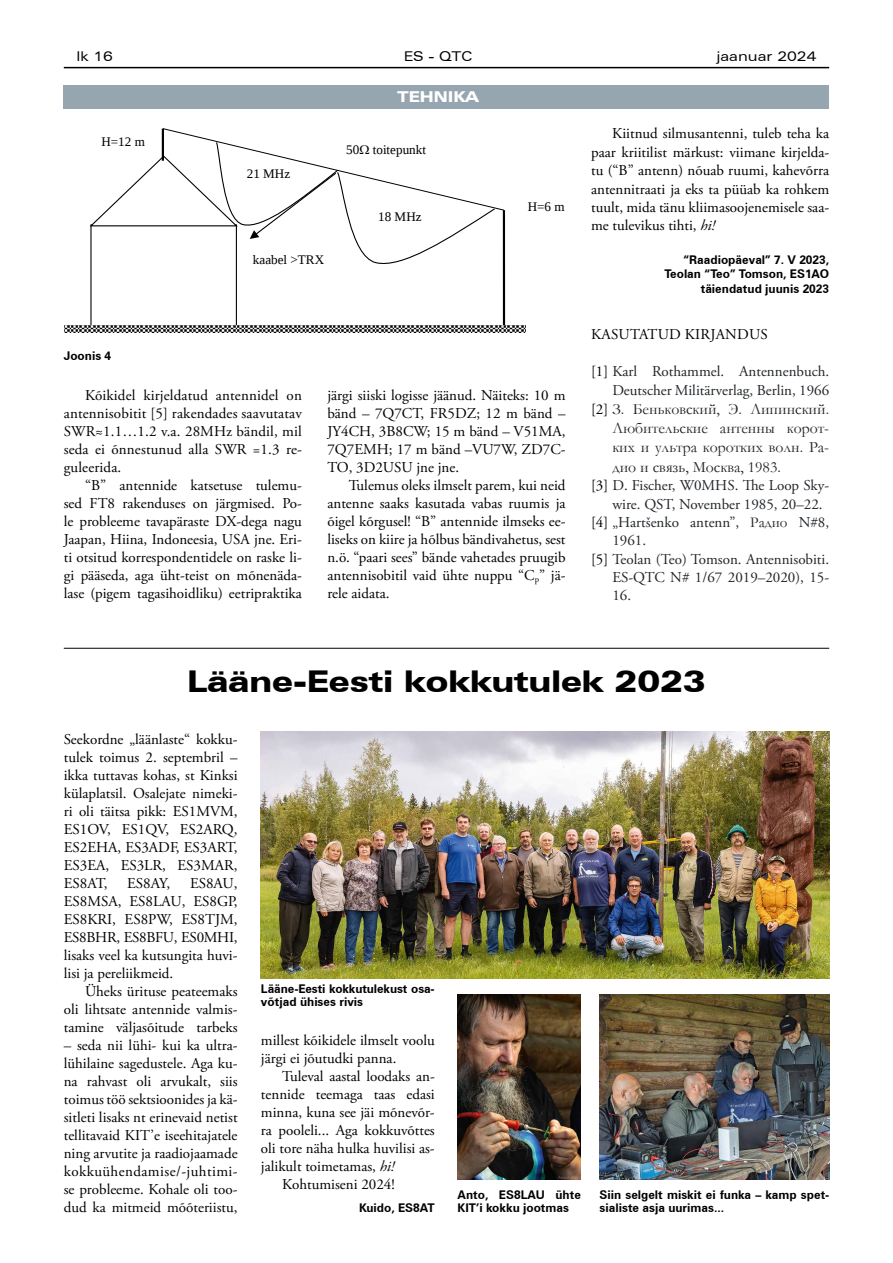
<style>
.page{position:relative;width:893px;height:1263px;background:#fff}
.page>*{position:absolute;margin:0;border:0;box-sizing:border-box;transform-origin:0 0}
.t1{font:900 expanded 30px "Zurich BT";color:#000}
.t2{font:15.75px/19.4px "Garamond";color:#212529;text-align:justify}
.t3{font:15px/18px "Adobe Garamond Pro";color:#000;text-align:justify}
.t4{font:15px/18.5px "Adobe Garamond Pro";color:#212529;text-align:right}
.t5{font:900 expanded 15px "Zurich BT";color:#fff}
.t6{font:expanded 13.5px "Zurich BT";color:#000}
.t7{font:13.05px "Liberation Serif";letter-spacing:.005em;color:#000}
.t8{font:700 12px/13.5px "Zurich BT";color:#000}
.s1{font-style:italic}
.s2{color:#000}
.s3{font-family:"Adobe Garamond Pro";font-size:15px;color:#000}
.s4{font-family:"Garamond"}
</style>
<div class="page">
<hr style="left:64px;top:67px;width:765px;height:1px;background:#000">
<div style="left:64px;top:85px;width:765px;height:23px;background:#95a6b0"></div>
<hr style="left:503px;top:210px;width:2px;height:119px;background:#000">
<svg style="left:64px;top:326px;width:462px;height:6px;background:#797a7a"></svg>
<hr style="left:64px;top:648px;width:765px;height:1px;background:#000">
<img style="left:458px;top:994px;width:123px;height:185px">
<img style="left:261px;top:731px;width:568px;height:247px">
<img style="left:600px;top:994px;width:229px;height:185px">
<svg style="left:89px;top:128px;width:416px;height:141px"></svg>
<p class="t6" style="left:77px;top:49px;width:38px">lk 16</p>
<p class="t6" style="left:404px;top:49px;width:70px">ES - QTC</p>
<p class="t6" style="left:716px;top:49px;width:102px">jaanuar 2024</p>
<p class="t7" style="left:102px;top:134px;width:45px">H=12 m</p>
<p class="t8" style="left:64px;top:348px;width:49px">Joonis 4</p>
<p class="t7" style="left:247px;top:165px;width:45px">21 MHz</p>
<p class="t7" style="left:253px;top:251px;width:73px">kaabel &gt;TRX</p>
<p class="t5" style="left:397px;top:88px;width:83px">TEHNIKA</p>
<p class="t7" style="left:346px;top:141px;width:81px">50 toitepunkt</p>
<p class="t7" style="left:378px;top:208px;width:45px">18 MHz</p>
<p class="t7" style="left:528px;top:198px;width:38px">H=6 m</p>
<p class="t3" style="left:64px;top:387px;width:240px;text-indent:21px">Kõikidel kirjeldatud antennidel on antennisobitit [5] rakendades saavutatav SWR≈1.1…1.2 v.a. 28MHz bändil, mil seda ei õnnestunud alla SWR =1.3 re&shy;guleerida.</p>
<p class="t3" style="left:64px;top:477px;width:240px;text-indent:21px">“B” antennide katsetuse tulemu&shy;sed FT8 rakenduses on järgmised. Po&shy;le probleeme tavapäraste DX-dega nagu Jaapan, Hiina, Indoneesia, USA jne. Eri&shy;ti otsitud korrespondentidele on raske li&shy;gi pääseda, aga üht-teist on mõnenäda&shy;lase (pigem tagasihoidliku) eetripraktika</p>
<p class="t3" style="left:327px;top:387px;width:240px">järgi siiski logisse jäänud. Näiteks: 10 m bänd – 7Q7CT, FR5DZ; 12 m bänd – JY4CH, 3B8CW; 15 m bänd – V51MA, 7Q7EMH; 17 m bänd –VU7W, ZD7C-TO, 3D2USU jne jne.</p>
<p class="t3" style="left:327px;top:477px;width:240px;text-indent:21px">Tulemus oleks ilmselt parem, kui neid antenne saaks kasutada vabas ruumis ja õigel kõrgusel! “B” antennide ilmseks ee&shy;liseks on kiire ja hõlbus bändivahetus, sest n.ö. “paari sees” bände vahetades pruugib antennisobitil vaid ühte nuppu “C<sub>p</sub>” jä&shy;rele aidata.</p>
<p class="t3" style="left:591px;top:125px;width:240px;line-height:18.5px;text-indent:21px">Kiitnud silmusantenni, tuleb teha ka paar kriitilist märkust: viimane kirjelda&shy;tu (“B” antenn) nõuab ruumi, kahevõrra antennitraati ja eks ta püüab ka rohkem tuult, mida tänu kliimasoojenemisele saa&shy;me tulevikus tihti, <span class="s1">hi!</span></p>
<p class="t8" style="left:664px;top:251px;width:166px;line-height:14.9px;text-align:right">“Raadiopäeval” 7. V 2023,<br>Teolan “Teo” Tomson, ES1AO täiendatud juunis 2023</p>
<p class="t3" style="left:591px;top:326px;width:178px">KASUTATUD KIRJANDUS</p>
<p class="t4" style="left:591px;top:363px;width:240px"><span class="s2">[1]</span> Karl Rothammel. Antennenbuch.<br>Deutscher Militärverlag, Berlin, 1966</p>
<p class="t2" style="left:612px;top:399px;width:218px;text-indent:-21px"><span class="s3">[2]</span> З. Беньковский, Э. Липинский.<br>Любительские антенны корот&shy;ких и ультра коротких волн. Ра&shy;дио и связь, Москва, 1983.</p>
<p class="t4" style="left:591px;top:477px;width:240px"><span class="s2">[3]</span> D. Fischer, W0MHS. The Loop Sky-</p>
<p class="t4" style="left:612px;top:495px;width:212px">wire. QST, November 1985, 20–22.</p>
<p class="t4" style="left:591px;top:513px;width:240px"><span class="s2">[4]</span> „Hartšenko antenn”, <span class="s4">Радио</span> N#8,</p>
<p class="t4" style="left:612px;top:532px;width:35px">1961.</p>
<p class="t4" style="left:591px;top:550px;width:240px"><span class="s2">[5]</span> Teolan (Teo) Tomson. Antennisobiti.</p>
<p class="t4" style="left:612px;top:569px;width:218px">ES-QTC N# 1/67 2019–2020), 15-</p>
<p class="t4" style="left:612px;top:587px;width:20px">16.</p>
<h1 class="t1" style="left:187px;top:664px;width:520px">Lääne-Eesti kokkutulek 2023</h1>
<p class="t3" style="left:64px;top:731px;width:175px">Seekordne „läänlaste“ kokku&shy;tulek toimus 2. septembril – ikka tuttavas kohas, st Kinksi külaplatsil. Osalejate nimeki&shy;ri oli täitsa pikk: ES1MVM, ES1OV, ES1QV, ES2ARQ, ES2EHA, ES3ADF, ES3ART, ES3EA, ES3LR, ES3MAR, ES8AT,</p>
<p class="t3" style="left:64px;top:875px;width:175px;text-indent:126px">ES8AU, ES8MSA, ES8LAU, ES8GP, ES8KRI, ES8PW, ES8TJM, ES8BHR, ES8BFU, ES0MHI, lisaks veel ka kutsungita huvi&shy;lisi ja pereliikmeid.</p>
<p class="t3" style="left:64px;top:983px;width:175px;text-indent:21px">Üheks ürituse peateemaks oli lihtsate antennide valmis&shy;tamine väljasõitude tarbeks</p>
<p class="t3" style="left:64px;top:1037px;width:175px">– seda nii lühi- kui ka ultra&shy;lühilaine sagedustele. Aga ku&shy;na rahvast oli arvukalt, siis toimus töö sektsioonides ja kä&shy;sitleti lisaks nt erinevaid netist tellitavaid KIT’e iseehitajatele ning arvutite ja raadiojaamade kokkuühendamise/-juhtimi&shy;se probleeme. Kohale oli too&shy;dud ka mitmeid mõõteriistu,</p>
<p class="t3" style="left:127px;top:875px;width:45px">ES8AY,</p>
<p class="t8" style="left:261px;top:981px;width:175px">Lääne-Eesti kokkutulekust osa&shy;võtjad ühises rivis</p>
<p class="t3" style="left:261px;top:1032px;width:175px">millest kõikidele ilmselt voolu järgi ei jõutudki panna.</p>
<p class="t3" style="left:282px;top:1068px;width:154px">Tuleval aastal loodaks an-</p>
<p class="t3" style="left:261px;top:1086px;width:175px">tennide teemaga taas edasi</p>
<p class="t3" style="left:261px;top:1104px;width:175px">minna, kuna see jäi mõnevõr-</p>
<p class="t3" style="left:261px;top:1122px;width:175px">ra pooleli... Aga kokkuvõttes</p>
<p class="t3" style="left:261px;top:1140px;width:175px">oli tore näha hulka huvilisi as-</p>
<p class="t3" style="left:261px;top:1158px;width:135px">jalikult toimetamas, <span class="s1">hi!</span></p>
<p class="t3" style="left:282px;top:1176px;width:114px">Kohtumiseni 2024!</p>
<p class="t8" style="left:359px;top:1201px;width:77px">Kuido, ES8AT</p>
<p class="t8" style="left:458px;top:1187px;width:125px">Anto, ES8LAU ühte<br>KIT’i kokku jootmas</p>
<p class="t8" style="left:600px;top:1187px;width:231px">Siin selgelt miskit ei funka – kamp spet&shy;sialiste asja uurimas...</p>
</div>
